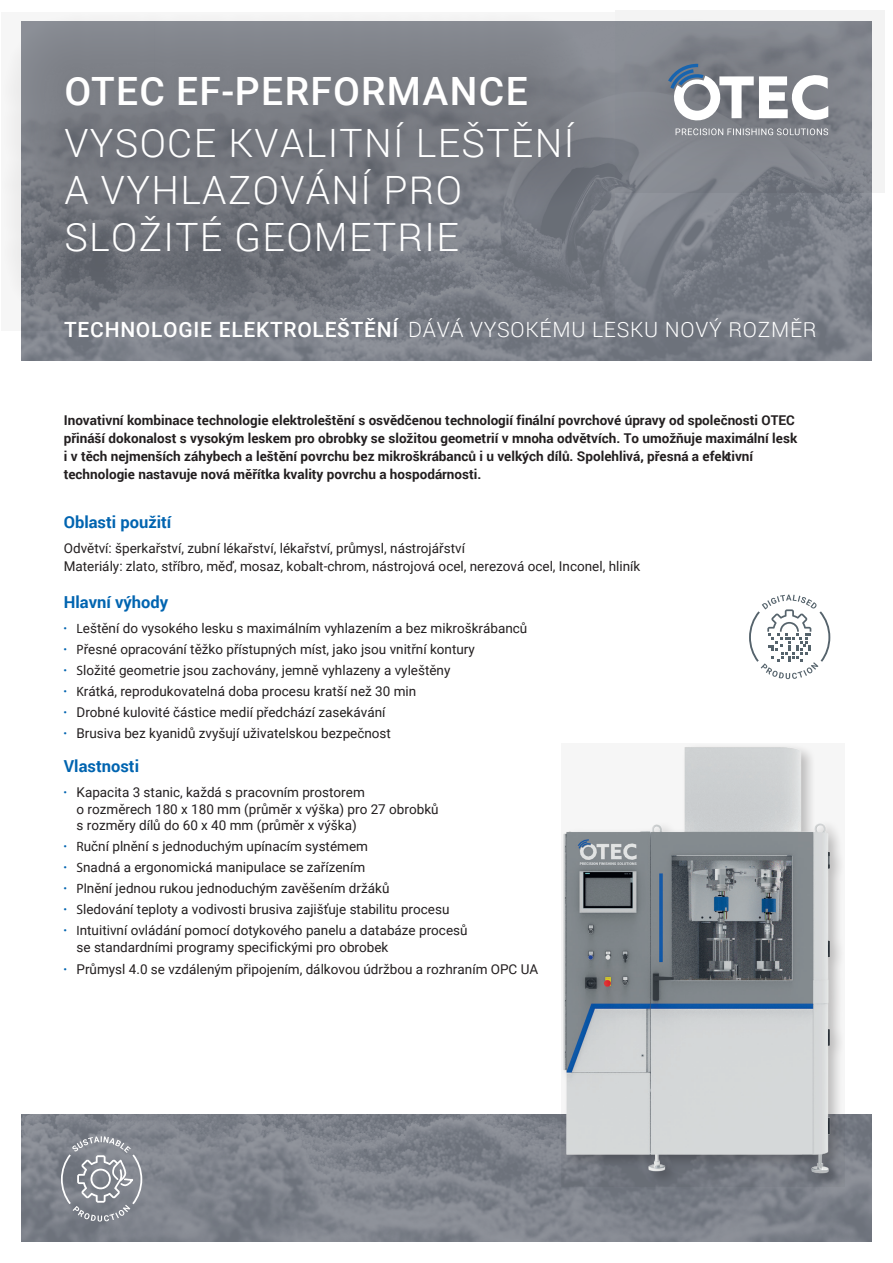
<style>
.page{position:relative;width:893px;height:1263px;background:#fff}
.page>*{position:absolute;margin:0;border:0;box-sizing:border-box;transform-origin:0 0}
.t1{font:300 39px/46.8px "Roboto";letter-spacing:.035em;color:#fff}
.t2{font:500 39px "Roboto";letter-spacing:.035em;color:#fff}
.t3{font:300 21px "Roboto";letter-spacing:.035em;color:#fff}
.t4{font:700 16.5px "Roboto";color:#0164b0}
.t5{font:13.5px/16.5px "Roboto";color:#231f20}
.t6{font:700 13.5px/18px "Roboto";color:#231f20}
.s1{font-weight:500}
.s2{font-family:"Myriad Pro"}
</style>
<div class="page">
<img style="left:21px;top:192px;width:851px;height:169px">
<img style="left:21px;top:1114px;width:851px;height:128px">
<svg style="left:4px;top:15px;width:611px;height:316px;background:#7d8087"></svg>
<svg style="left:615px;top:10px;width:269px;height:182px;background:#90939a"></svg>
<svg style="left:668px;top:64px;width:160px;height:71px"></svg>
<svg style="left:61px;top:1136px;width:81px;height:85px;background:#90949c"></svg>
<img style="left:538px;top:744px;width:329px;height:445px">
<svg style="left:749px;top:595px;width:81px;height:84px"></svg>
<h1 class="t2" style="left:64px;top:63px;width:465px">OTEC EF-PERFORMANCE</h1>
<h1 class="t1" style="left:64px;top:119px;width:511px">VYSOCE KVALITNÍ LEŠTĚNÍ<br>A VYHLAZOVÁNÍ PRO<br>SLOŽITÉ GEOMETRIE</h1>
<h2 class="t3" style="left:64px;top:315px;width:754px"><span class="s1">TECHNOLOGIE ELEKTROLEŠTĚNÍ</span> DÁVÁ VYSOKÉMU LESKU NOVÝ ROZMĚR</h2>
<p class="t6" style="left:64px;top:410px;width:735px">Inovativní kombinace technologie elektroleštění s osvědčenou technologií finální povrchové úpravy od společnosti OTEC přináší dokonalost s vysokým leskem pro obrobky se složitou geometrií v mnoha odvětvích. To umožňuje maximální lesk i v těch nejmenších záhybech a leštění povrchu bez mikroškrábanců i u velkých dílů. Spolehlivá, přesná a efektivní technologie nastavuje nová měřítka kvality povrchu a hospodárnosti.</p>
<p class="t4" style="left:64px;top:510px;width:109px">Oblasti použití</p>
<p class="t5" style="left:64px;top:539px;width:578px;line-height:18px">Odvětví: šperkařství, zubní lékařství, lékařství, průmysl, nástrojářství<br>Materiály: zlato, stříbro, měď, mosaz, kobalt-chrom, nástrojová ocel, nerezová ocel, Inconel, hliník</p>
<p class="t4" style="left:64px;top:590px;width:106px">Hlavní výhody</p>
<p class="t5" style="left:64px;top:620px;width:465px"><sup>•</sup> <span class="s2">L</span>eštění do vysokého lesku s maximálním vyhlazením a bez mikroškrábanců</p>
<p class="t5" style="left:64px;top:641px;width:413px"><sup>•</sup> <span class="s2">P</span>řesné opracování těžko přístupných míst, jako jsou vnitřní kontury</p>
<p class="t5" style="left:64px;top:662px;width:388px"><sup>•</sup> <span class="s2">S</span>ložité geometrie jsou zachovány, jemně vyhlazeny a vyleštěny</p>
<p class="t5" style="left:64px;top:683px;width:354px"><sup>•</sup> <span class="s2">K</span>rátká, reprodukovatelná doba procesu kratší než 30 min</p>
<p class="t5" style="left:64px;top:704px;width:323px"><sup>•</sup> Drobné kulovité částice medií předchází zasekávání</p>
<p class="t5" style="left:64px;top:725px;width:329px"><sup>•</sup> Brusiva bez kyanidů zvyšují uživatelskou bezpečnost</p>
<p class="t4" style="left:64px;top:755px;width:77px">Vlastnosti</p>
<p class="t5" style="left:77px;top:784px;width:364px;text-indent:-13px"><sup>•</sup> Kapacita 3 stanic, každá s pracovním prostorem<br>o rozměrech 180 x 180 mm (průměr x výška) pro 27 obrobků s rozměry dílů do 60 x 40 mm (průměr x výška)</p>
<p class="t5" style="left:64px;top:838px;width:306px"><sup>•</sup> <span class="s2">R</span>uční plnění s jednoduchým upínacím systémem</p>
<p class="t5" style="left:64px;top:859px;width:303px"><sup>•</sup> <span class="s2">S</span>nadná a ergonomická manipulace se zařízením</p>
<p class="t5" style="left:64px;top:880px;width:327px"><sup>•</sup> <span class="s2">Pl</span>nění jednou rukou jednoduchým zavěšením držáků</p>
<p class="t5" style="left:64px;top:901px;width:387px"><sup>•</sup> <span class="s2">S</span>ledování teploty a vodivosti brusiva zajišťuje stabilitu procesu</p>
<p class="t5" style="left:77px;top:922px;width:393px;text-indent:-13px"><sup>•</sup> <span class="s2">I</span>ntuitivní ovládání pomocí dotykového panelu a databáze procesů se standardními programy specifickými pro obrobek</p>
<p class="t5" style="left:64px;top:961px;width:476px"><sup>•</sup> Průmysl 4.0 se vzdáleným připojením, dálkovou údržbou a rozhraním OPC UA</p>
</div>
